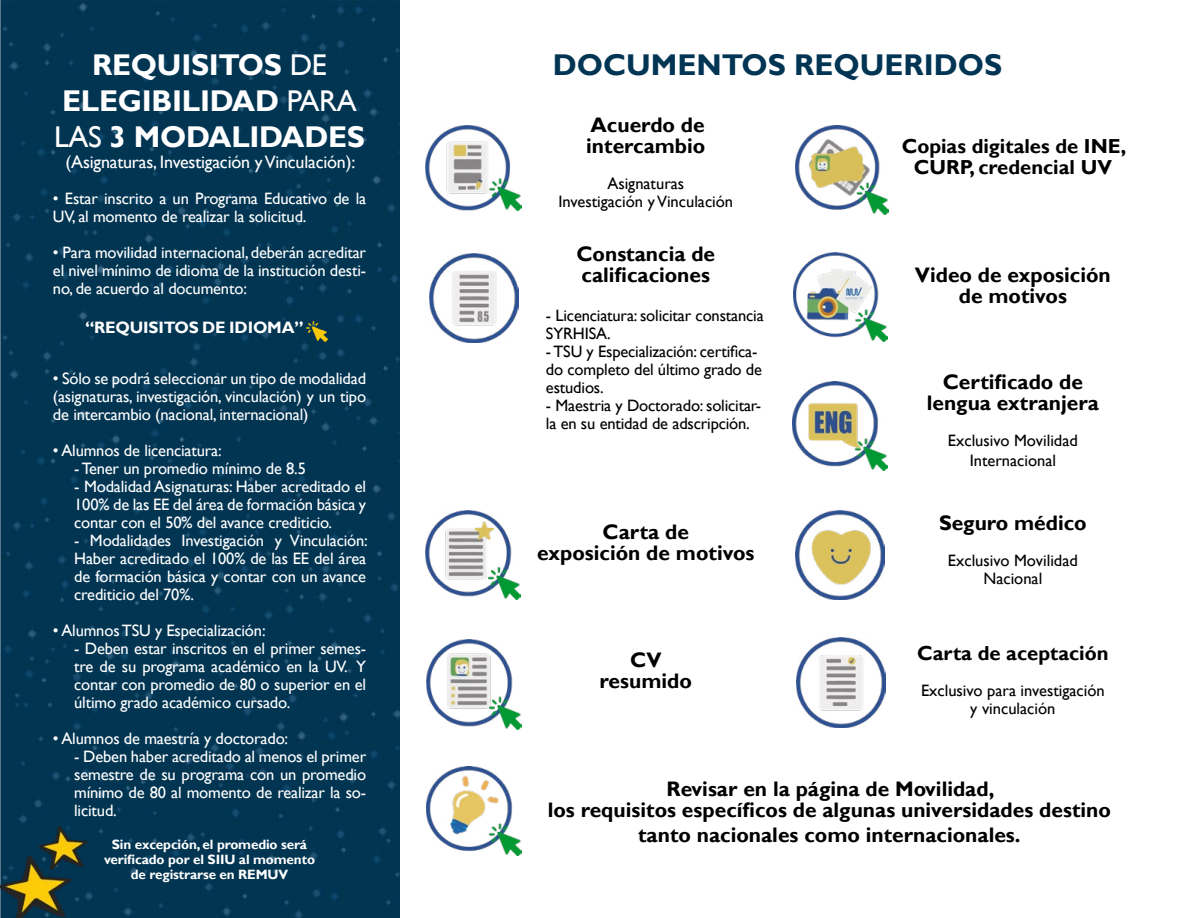
<style>
.page{position:relative;width:1188px;height:918px;background:#fff}
.page>*{position:absolute;margin:0;border:0;box-sizing:border-box;transform-origin:0 0}
.t1{font:700 30px/36px "Gill Sans";letter-spacing:-.01em;color:#fff;text-align:center}
.t2{font:700 30px "Gill Sans";color:#023554}
.t3{font:700 21px/21px "Gill Sans";color:#000;text-align:center}
.t4{font:700 20.25px/21px "Gill Sans";color:#000;text-align:center}
.t5{font:18px "Gill Sans";letter-spacing:-.01em;color:#fff}
.t6{font:16.5px/18px "Gill Sans";letter-spacing:-.01em;color:#fff;text-align:justify}
.t7{font:16.5px/18px "Gill Sans";letter-spacing:-.01em;color:#000;text-align:center}
.t8{font:700 16.5px "Gill Sans";letter-spacing:-.01em;color:#fff}
.t9{font:700 13.5px/15px "Gill Sans";letter-spacing:-.01em;color:#fff;text-align:center}
.s1{font-weight:400}
</style>
<div class="page">
<div style="left:0;top:0;width:400px;height:918px;background:#023552"></div>
<img style="left:425px;top:125px;width:96px;height:85px">
<img style="left:429px;top:253px;width:90px;height:90px">
<img style="left:425px;top:510px;width:96px;height:89px">
<img style="left:426px;top:640px;width:96px;height:89px">
<img style="left:795px;top:126px;width:94px;height:89px">
<img style="left:427px;top:766px;width:94px;height:90px">
<img style="left:794px;top:252px;width:94px;height:90px">
<img style="left:793px;top:382px;width:94px;height:89px">
<img style="left:795px;top:510px;width:90px;height:89px">
<img style="left:797px;top:638px;width:89px;height:89px">
<img style="left:307px;top:321px;width:20px;height:21px">
<img style="left:0;top:857px;width:72px;height:61px">
<img style="left:39px;top:827px;width:48px;height:43px">
<h1 class="t1" style="left:54px;top:47px;width:313px">REQUISITOS <span class="s1">DE<br></span>ELEGIBILIDAD <span class="s1">PARA<br>LAS</span> 3 MODALIDADES</h1>
<p class="t5" style="left:66px;top:152px;width:291px">(Asignaturas, Investigación y Vinculación):</p>
<p class="t6" style="left:53px;top:190px;width:315px">• Estar inscrito a un Programa Educativo de la<br>UV, al momento de realizar la solicitud.</p>
<p class="t6" style="left:53px;top:244px;width:315px">• Para movilidad internacional, deberán acreditar el nivel mínimo de idioma de la institución desti&shy;no, de acuerdo al documento:</p>
<p class="t8" style="left:85px;top:317px;width:220px">“REQUISITOS DE IDIOMA”</p>
<p class="t6" style="left:53px;top:370px;width:315px">• Sólo se podrá seleccionar un tipo de modalidad (asignaturas, investigación, vinculación) y un tipo de intercambio (nacional, internacional)</p>
<p class="t6" style="left:53px;top:442px;width:170px">• Alumnos de licenciatura:</p>
<p class="t6" style="left:74px;top:460px;width:233px">- Tener un promedio mínimo de 8.5</p>
<p class="t6" style="left:74px;top:478px;width:294px">- Modalidad Asignaturas: Haber acreditado el 100% de las EE del área de formación básica y contar con el 50% del avance crediticio.</p>
<p class="t6" style="left:74px;top:532px;width:295px">- Modalidades Investigación y Vinculación:<br>Haber acreditado el 100% de las EE del área de formación básica y contar con un avance crediticio del 70%.</p>
<p class="t6" style="left:53px;top:622px;width:214px">• Alumnos TSU y Especialización:</p>
<p class="t6" style="left:74px;top:640px;width:294px">- Deben estar inscritos en el primer semes&shy;tre de su programa académico en la UV. Y contar con promedio de 80 o superior en el último grado académico cursado.</p>
<p class="t6" style="left:53px;top:730px;width:237px">• Alumnos de maestría y doctorado:</p>
<p class="t6" style="left:74px;top:748px;width:294px">- Deben haber acreditado al menos el primer semestre de su programa con un promedio mínimo de 80 al momento de realizar la so&shy;licitud.</p>
<p class="t9" style="left:104px;top:838px;width:213px">Sin excepción, el promedio será verificado por el SIIU al momento de registrarse en REMUV</p>
<h1 class="t2" style="left:553px;top:47px;width:451px">DOCUMENTOS REQUERIDOS</h1>
<p class="t3" style="left:586px;top:115px;width:121px;text-align:left">Acuerdo de intercambio</p>
<p class="t7" style="left:558px;top:175px;width:176px">Asignaturas<br>Investigación y Vinculación</p>
<p class="t3" style="left:576px;top:244px;width:140px;text-align:left">Constancia de calificaciones</p>
<p class="t7" style="left:546px;top:307px;width:219px;text-align:left">- Licenciatura: solicitar constancia<br>SYRHISA.</p>
<p class="t7" style="left:546px;top:343px;width:218px;text-align:left">- TSU y Especialización: certifica&shy;do completo del último grado de estudios.</p>
<p class="t7" style="left:546px;top:397px;width:217px;text-align:left">- Maestria y Doctorado: solicitar&shy;la en su entidad de adscripción.</p>
<p class="t3" style="left:537px;top:522px;width:219px">Carta de<br>exposición de motivos</p>
<p class="t3" style="left:600px;top:650px;width:94px">CV resumido</p>
<p class="t4" style="left:902px;top:136px;width:226px">Copias digitales de INE,<br>CURP, credencial UV</p>
<p class="t3" style="left:915px;top:265px;width:197px">Video de exposición de motivos</p>
<p class="t3" style="left:927px;top:372px;width:174px">Certificado de lengua extranjera</p>
<p class="t7" style="left:948px;top:431px;width:131px;line-height:19.5px">Exclusivo Movilidad<br>Internacional</p>
<p class="t3" style="left:939px;top:513px;width:149px">Seguro médico</p>
<p class="t7" style="left:948px;top:552px;width:131px">Exclusivo Movilidad<br>Nacional</p>
<p class="t4" style="left:917px;top:644px;width:193px">Carta de aceptación</p>
<p class="t7" style="left:921px;top:682px;width:185px">Exclusivo para investigación y vinculación</p>
<p class="t3" style="left:548px;top:779px;width:565px">Revisar en la página de Movilidad,<br>los requisitos específicos de algunas universidades destino</p>
<p class="t3" style="left:638px;top:825px;width:384px">tanto nacionales como internacionales.</p>
</div>
